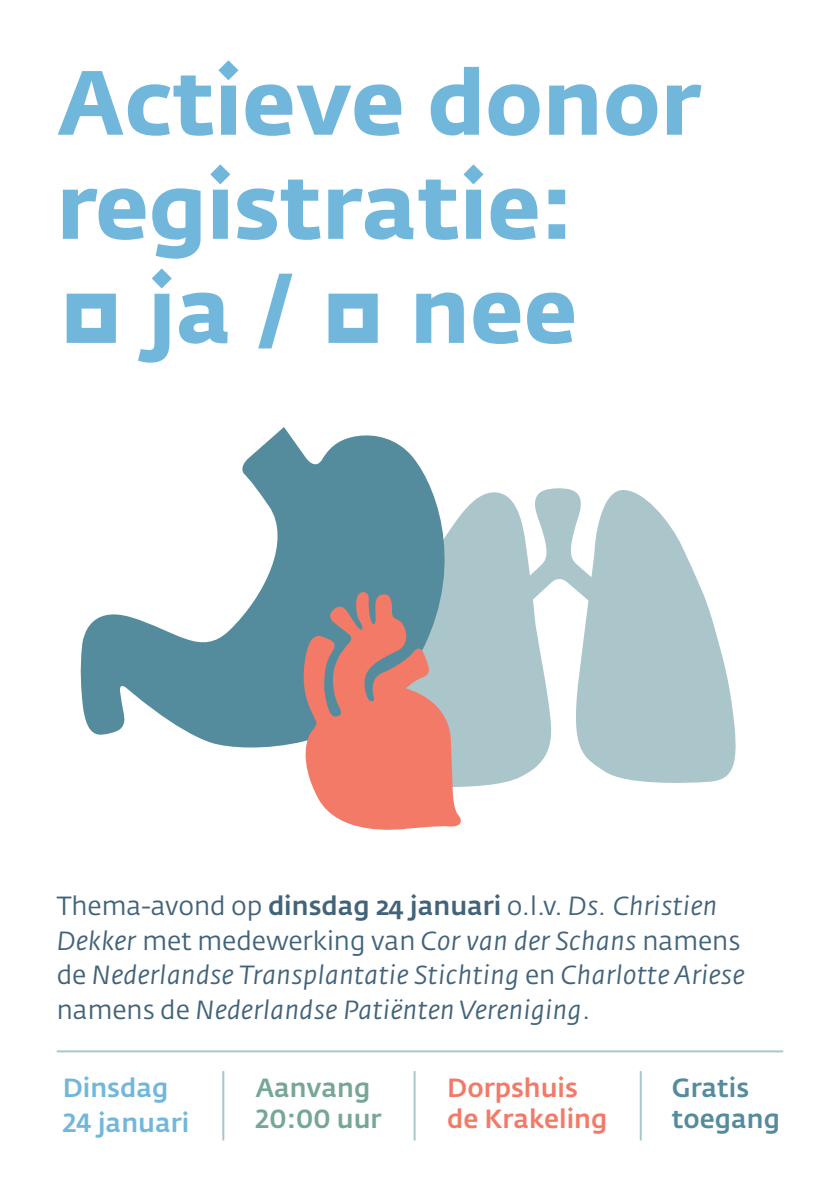
<style>
.page{position:relative;width:840px;height:1191px;background:#fff}
.page>*{position:absolute;margin:0;border:0;box-sizing:border-box;transform-origin:0 0}
.t1{font:700 90px/104px "Fedra Sans Std";color:#71b7dc}
.t2{font:italic 26px/34.8px "Fedra Sans Std";letter-spacing:.02em;color:#426379}
.t3{font:500 26px/31.2px "Fedra Sans Std";color:#f37a67}
.t4{font:500 26px/34.8px "Fedra Sans Std";color:#71b7dc}
.t5{font:500 26px/31.2px "Fedra Sans Std";color:#76a697}
.t6{font:500 26px/31.2px "Fedra Sans Std";color:#548c9d}
.s1{font-style:normal}
.s2{font-weight:500;font-style:normal}
</style>
<div class="page">
<svg style="left:464px;top:488px;width:272px;height:299px;fill:#aac6cb"></svg>
<svg style="left:80px;top:427px;width:387px;height:326px"></svg>
<svg style="left:297px;top:590px;width:167px;height:240px;background:#cc8f87"></svg>
<hr style="left:57px;top:1050px;width:725px;height:2px;background:#aac6cb">
<hr style="left:639px;top:1071px;width:2px;height:69px;background:#aac6cb">
<hr style="left:413px;top:1071px;width:2px;height:69px;background:#aac6cb">
<hr style="left:222px;top:1071px;width:2px;height:69px;background:#aac6cb">
<h1 class="t1" style="left:57px;top:51px;width:645px">Actieve donor registratie:<br>▫ ja / ▫ nee</h1>
<p class="t2" style="left:57px;top:888px;width:688px"><span class="s1">Thema-avond op</span> <span class="s2">dinsdag 24 januari</span> <span class="s1">o.l.v.</span> Ds. Christien Dekker <span class="s1">met medewerking van</span> Cor van der Schans <span class="s1">namens de</span> Nederlandse Transplantatie Stichting <span class="s1">en</span> Charlotte Ariese <span class="s1">namens de</span> Nederlandse Patiënten Vereniging<span class="s1">.</span></p>
<p class="t4" style="left:63px;top:1070px;width:128px">Dinsdag<br>24 januari</p>
<p class="t6" style="left:671px;top:1072px;width:109px">Gratis toegang</p>
<p class="t5" style="left:255px;top:1072px;width:128px">Aanvang<br>20:00 uur</p>
<p class="t3" style="left:447px;top:1072px;width:161px">Dorpshuis de Krakeling</p>
</div>
